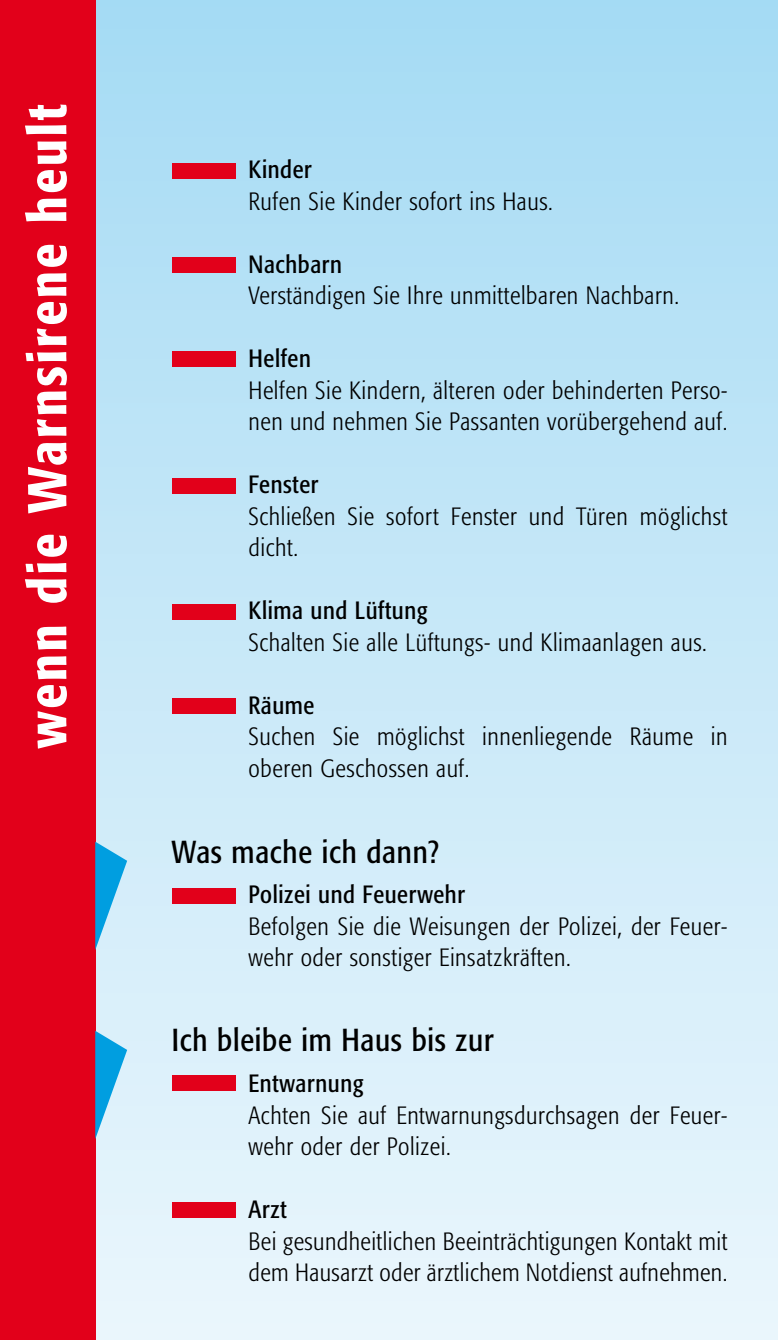
<style>
.page{position:relative;width:779px;height:1340px;background:#fff}
.page>*{position:absolute;margin:0;border:0;box-sizing:border-box;transform-origin:0 0}
.t1{font:500 condensed 54px "Formata";letter-spacing:.05em;color:#fff}
.t2{font:condensed 31.5px "Formata";letter-spacing:.025em;color:#000}
.t3{font:300 condensed 24.75px/31.5px "Formata";letter-spacing:.025em;color:#000}
.s1{font-weight:400}
</style>
<div class="page">
<div style="left:0;top:0;width:777px;height:1339px;background:linear-gradient(to bottom,#a6dbf4,#ebf6fc)"></div>
<div style="left:0;top:0;width:95px;height:1339px;background:#e2001a"></div>
<div style="left:172px;top:163px;width:63px;height:16px;background:#e2001a"></div>
<div style="left:172px;top:257px;width:63px;height:16px;background:#e2001a"></div>
<div style="left:172px;top:351px;width:63px;height:16px;background:#e2001a"></div>
<div style="left:172px;top:477px;width:63px;height:16px;background:#e2001a"></div>
<div style="left:172px;top:603px;width:63px;height:16px;background:#e2001a"></div>
<div style="left:172px;top:698px;width:63px;height:16px;background:#e2001a"></div>
<div style="left:172px;top:887px;width:63px;height:16px;background:#e2001a"></div>
<div style="left:172px;top:1075px;width:63px;height:16px;background:#e2001a"></div>
<div style="left:172px;top:1202px;width:63px;height:16px;background:#e2001a"></div>
<svg style="left:95px;top:841px;width:32px;height:109px;background:#6bc4eb"></svg>
<svg style="left:95px;top:1030px;width:32px;height:109px;background:#6fc5eb"></svg>
<p class="t1" style="left:14px;top:748px;width:645px;rotate:-90deg">wenn die Warnsirene heult</p>
<p class="t3" style="left:248px;top:154px;width:306px"><span class="s1">Kinder<br></span>Rufen Sie Kinder sofort ins Haus.</p>
<p class="t3" style="left:248px;top:248px;width:432px"><span class="s1">Nachbarn<br></span>Verständigen Sie Ihre unmittelbaren Nachbarn.</p>
<p class="t3" style="left:248px;top:343px;width:480px"><span class="s1">Helfen<br></span>Helfen Sie Kindern, älteren oder behinderten Perso&shy;nen und nehmen Sie Passanten vorübergehend auf.</p>
<p class="t3" style="left:248px;top:469px;width:480px"><span class="s1">Fenster<br></span>Schließen Sie sofort Fenster und Türen möglichst dicht.</p>
<p class="t3" style="left:248px;top:595px;width:459px"><span class="s1">Klima und Lüftung<br></span>Schalten Sie alle Lüftungs- und Klimaanlagen aus.</p>
<p class="t3" style="left:248px;top:689px;width:480px"><span class="s1">Räume<br></span>Suchen Sie möglichst innenliegende Räume in oberen Geschossen auf.</p>
<p class="t2" style="left:172px;top:833px;width:268px">Was mache ich dann?</p>
<p class="t3" style="left:248px;top:879px;width:480px"><span class="s1">Polizei und Feuerwehr<br></span>Befolgen Sie die Weisungen der Polizei, der Feuer&shy;wehr oder sonstiger Einsatzkräften.</p>
<p class="t2" style="left:172px;top:1021px;width:323px">Ich bleibe im Haus bis zur</p>
<p class="t3" style="left:248px;top:1068px;width:480px"><span class="s1">Entwarnung<br></span>Achten Sie auf Entwarnungsdurchsagen der Feuer&shy;wehr oder der Polizei.</p>
<p class="t3" style="left:248px;top:1194px;width:480px"><span class="s1">Arzt<br></span>Bei gesundheitlichen Beeinträchtigungen Kontakt mit dem Hausarzt oder ärztlichem Notdienst aufnehmen.</p>
</div>
